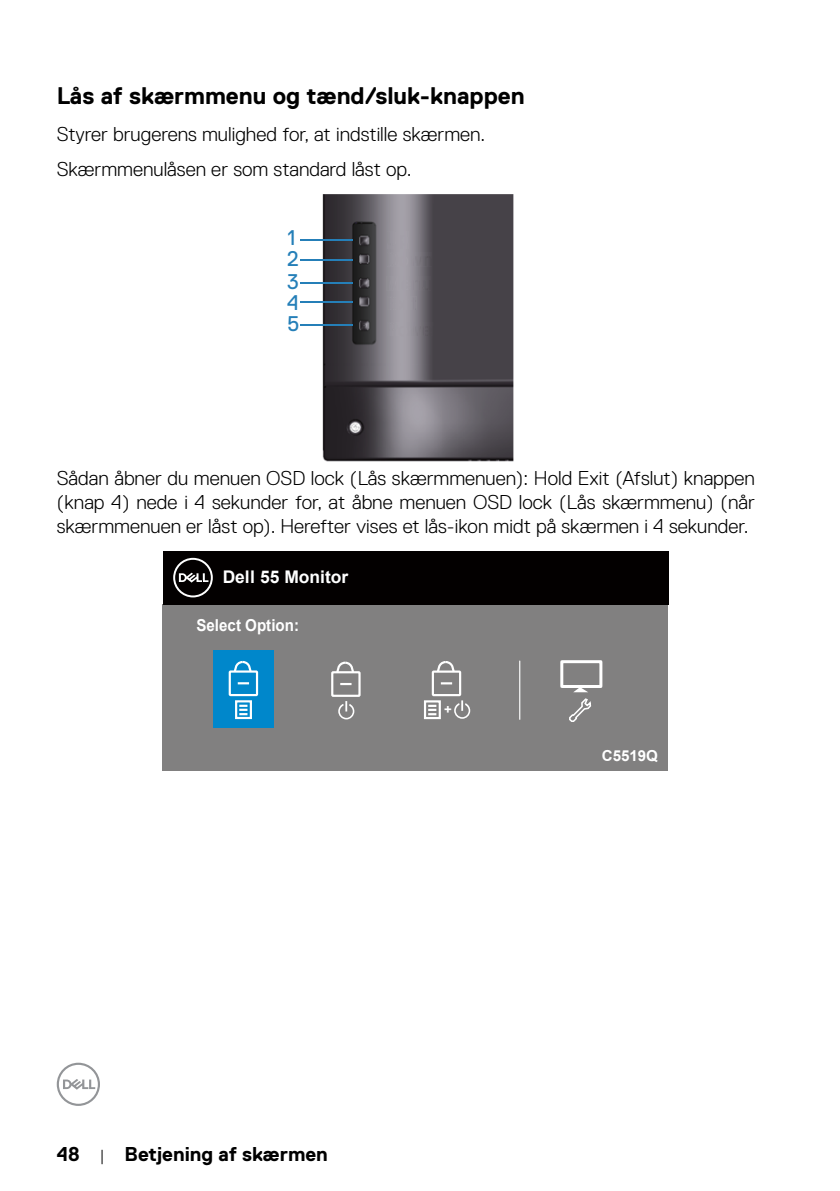
<style>
.page{position:relative;width:840px;height:1191px;background:#fff}
.page>*{position:absolute;margin:0;border:0;box-sizing:border-box;transform-origin:0 0}
.Head2{font:700 24px "Dell Replica";color:#000}
.t1{font:21.2px/21.2px "Dell Replica";color:#257fb8}
.text{font:300 20px/24px "Dell Replica";color:#000;text-align:justify}
.t2{font:700 20px "Dell Replica";color:#000}
.t3{font:700 17.4px "Arial";color:#fff}
.t4{font:700 16.4px "Arial";color:#fff;scale:.92 1}
.t5{font:700 15.2px "Arial";color:#fff}
.t6{font:700 13px "Arial";color:#fff}
.s1{font-weight:300;font-size:16px}
</style>
<div class="page">
<svg style="left:57px;top:1062px;width:43px;height:44px"></svg>
<img style="left:322px;top:194px;width:191px;height:268px">
<img style="left:387px;top:276px;width:43px;height:14px">
<img style="left:387px;top:296px;width:29px;height:14px">
<img style="left:387px;top:322px;width:51px;height:14px">
<img style="left:387px;top:252px;width:44px;height:14px">
<img style="left:387px;top:232px;width:21px;height:17px">
<hr style="left:300px;top:239px;width:52px;height:2px;background:#257fb8">
<hr style="left:300px;top:259px;width:52px;height:2px;background:#257fb8">
<hr style="left:300px;top:282px;width:52px;height:2px;background:#257fb8">
<hr style="left:300px;top:300px;width:52px;height:2px;background:#257fb8">
<hr style="left:300px;top:324px;width:52px;height:2px;background:#257fb8">
<div style="left:163px;top:604px;width:504px;height:167px;background:#818080"></div>
<div style="left:163px;top:551px;width:504px;height:53px;background:#030000"></div>
<svg style="left:173px;top:558px;width:40px;height:39px"></svg>
<div style="left:331px;top:671px;width:29px;height:26px;border:2px solid #fff"></div>
<svg style="left:340px;top:683px;width:11px;height:2px"></svg>
<svg style="left:335px;top:661px;width:20px;height:13px"></svg>
<svg style="left:338px;top:701px;width:16px;height:18px"></svg>
<div style="left:431px;top:670px;width:30px;height:26px;border:2px solid #fff"></div>
<svg style="left:440px;top:682px;width:12px;height:2px"></svg>
<svg style="left:435px;top:661px;width:20px;height:12px"></svg>
<div style="left:423px;top:700px;width:17px;height:19px;border:2px solid #fff"></div>
<svg style="left:428px;top:705px;width:8px;height:10px"></svg>
<svg style="left:454px;top:700px;width:16px;height:19px"></svg>
<div style="left:560px;top:660px;width:42px;height:28px;border:3px solid #fff"></div>
<svg style="left:568px;top:686px;width:23px;height:36px"></svg>
<hr style="left:519px;top:661px;width:1px;height:58px;background:#fff">
<div style="left:213px;top:650px;width:60px;height:78px;background:#0087cb"></div>
<div style="left:228px;top:670px;width:30px;height:26px;border:2px solid #fff"></div>
<svg style="left:237px;top:682px;width:12px;height:2px"></svg>
<svg style="left:233px;top:660px;width:19px;height:13px"></svg>
<div style="left:235px;top:700px;width:17px;height:19px;border:2px solid #fff"></div>
<svg style="left:239px;top:704px;width:8px;height:11px"></svg>
<p class="Head2" style="left:57px;top:82px;width:469px">Lås af skærmmenu og tænd/sluk-knappen</p>
<p class="text" style="left:57px;top:122px;width:430px">Styrer brugerens mulighed for, at indstille skærmen.</p>
<p class="text" style="left:57px;top:157px;width:356px">Skærmmenulåsen er som standard låst op.</p>
<p class="t1" style="left:287px;top:228px;width:13px;line-height:20.6px">1<br>2</p>
<p class="t1" style="left:287px;top:271px;width:14px;text-align:justify">3<br>4<br>5</p>
<p class="text" style="left:57px;top:466px;width:699px">Sådan åbner du menuen OSD lock (Lås skærmmenuen): Hold Exit (Afslut) knappen (knap 4) nede i 4 sekunder for, at åbne menuen OSD lock (Lås skærmmenu) (når skærmmenuen er låst op). Herefter vises et lås-ikon midt på skærmen i 4 sekunder.</p>
<p class="t3" style="left:223px;top:566px;width:127px">Dell 55 Monitor</p>
<p class="t4" style="left:196px;top:615px;width:113px">Select Option:</p>
<p class="t6" style="left:444px;top:701px;width:9px">+</p>
<p class="t5" style="left:601px;top:745px;width:58px">C5519Q</p>
<p class="t2" style="left:57px;top:1143px;width:272px">48 <span class="s1">|</span> Betjening af skærmen</p>
</div>
